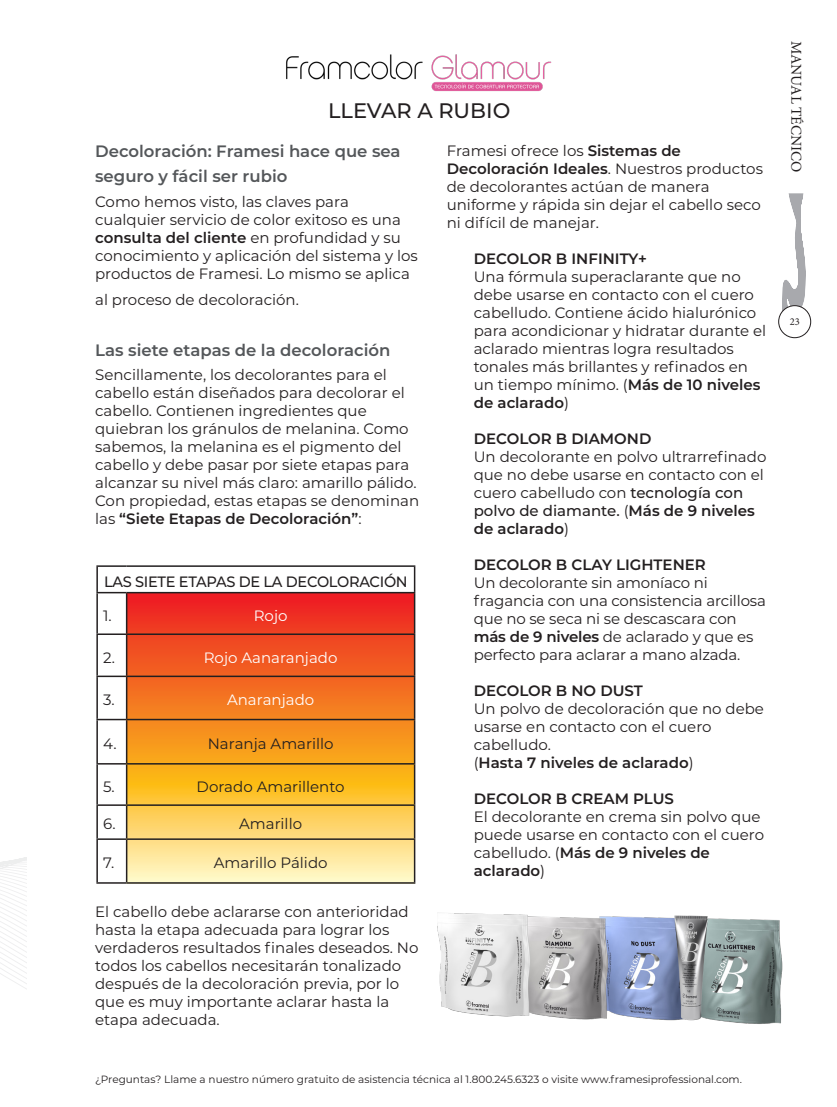
<style>
.page{position:relative;width:837px;height:1107px;background:#fff}
.page>*{position:absolute;margin:0;border:0;box-sizing:border-box;transform-origin:0 0}
.t1{font:500 21px "Montserrat";color:#231f20}
.t2{font:600 16.5px/25.5px "Montserrat";color:#54575a}
.t3{font:15px/18px "Montserrat";color:#231f20}
.t4{font:600 15px "Montserrat";color:#231f20}
.t5{font:500 15px "Montserrat";letter-spacing:-.02em;color:#231f20}
.t6{font:15px "Montserrat";color:#fff}
.t7{font:15px "Minion Pro";color:#231f20}
.t8{font:10.5px "Montserrat";color:#231f20}
.t9{font:10.5px "Minion Pro";color:#231f20}
.s1{font-weight:600}
.s2{font-weight:500}
.s3{font-weight:400}
</style>
<div class="page">
<svg style="left:781px;top:193px;width:27px;height:120px"></svg>
<div style="left:779px;top:306px;width:32px;height:32px;background:#fff;border-radius:50%"></div>
<div style="left:778px;top:305px;width:33px;height:33px;border:1px solid #231f20;border-radius:50%"></div>
<img style="left:286px;top:54px;width:266px;height:37px">
<svg style="left:0;top:857px;width:27px;height:132px"></svg>
<img style="left:437px;top:913px;width:346px;height:111px">
<svg style="left:127px;top:593px;width:287px;height:289px;background:#f5903c"></svg>
<hr style="left:96px;top:565px;width:31px;height:2px;background:#231f20">
<hr style="left:96px;top:567px;width:2px;height:25px;background:#231f20">
<hr style="left:127px;top:565px;width:288px;height:2px;background:#231f20">
<svg style="left:414px;top:567px;width:1px;height:25px"></svg>
<hr style="left:96px;top:592px;width:31px;height:1px;background:#231f20">
<hr style="left:96px;top:593px;width:2px;height:40px;background:#231f20">
<hr style="left:127px;top:592px;width:288px;height:1px;background:#231f20">
<hr style="left:126px;top:593px;width:1px;height:40px;background:#231f20">
<hr style="left:414px;top:593px;width:1px;height:40px;background:#231f20">
<hr style="left:96px;top:633px;width:31px;height:2px;background:#231f20">
<hr style="left:96px;top:635px;width:2px;height:41px;background:#231f20">
<hr style="left:127px;top:633px;width:288px;height:2px;background:#231f20">
<hr style="left:126px;top:635px;width:1px;height:41px;background:#231f20">
<hr style="left:414px;top:635px;width:1px;height:41px;background:#231f20">
<hr style="left:96px;top:676px;width:31px;height:1px;background:#231f20">
<hr style="left:96px;top:677px;width:2px;height:42px;background:#231f20">
<hr style="left:127px;top:676px;width:288px;height:1px;background:#231f20">
<hr style="left:126px;top:677px;width:1px;height:42px;background:#231f20">
<hr style="left:414px;top:677px;width:1px;height:42px;background:#231f20">
<hr style="left:96px;top:719px;width:31px;height:1px;background:#231f20">
<hr style="left:96px;top:720px;width:2px;height:43px;background:#231f20">
<hr style="left:127px;top:719px;width:288px;height:1px;background:#231f20">
<hr style="left:126px;top:720px;width:1px;height:43px;background:#231f20">
<hr style="left:414px;top:720px;width:1px;height:43px;background:#231f20">
<hr style="left:96px;top:763px;width:31px;height:2px;background:#231f20">
<hr style="left:96px;top:765px;width:2px;height:39px;background:#231f20">
<hr style="left:127px;top:763px;width:288px;height:2px;background:#231f20">
<hr style="left:126px;top:765px;width:1px;height:39px;background:#231f20">
<hr style="left:414px;top:765px;width:1px;height:39px;background:#231f20">
<hr style="left:96px;top:804px;width:31px;height:2px;background:#231f20">
<hr style="left:96px;top:806px;width:2px;height:32px;background:#231f20">
<hr style="left:127px;top:804px;width:288px;height:2px;background:#231f20">
<hr style="left:126px;top:806px;width:1px;height:32px;background:#231f20">
<hr style="left:414px;top:806px;width:1px;height:32px;background:#231f20">
<hr style="left:96px;top:838px;width:31px;height:2px;background:#231f20">
<hr style="left:96px;top:840px;width:2px;height:42px;background:#231f20">
<hr style="left:127px;top:838px;width:288px;height:2px;background:#231f20">
<hr style="left:126px;top:840px;width:1px;height:42px;background:#231f20">
<hr style="left:414px;top:840px;width:1px;height:42px;background:#231f20">
<hr style="left:96px;top:882px;width:31px;height:2px;background:#231f20">
<hr style="left:127px;top:882px;width:288px;height:2px;background:#231f20">
<p class="t1" style="left:328px;top:96px;width:184px">LLEVAR A RUBIO</p>
<p class="t3" style="left:447px;top:141px;width:318px">Framesi ofrece los <span class="s1">Sistemas de Decoloración Ideales</span>. Nuestros productos de decolorantes actúan de manera uniforme y rápida sin dejar el cabello seco ni difícil de manejar.</p>
<p class="t4" style="left:474px;top:248px;width:175px">DECOLOR B INFINITY+</p>
<p class="t3" style="left:474px;top:267px;width:294px">Una fórmula superaclarante que no debe usarse en contacto con el cuero cabelludo. Contiene ácido hialurónico para acondicionar y hidratar durante el aclarado mientras logra resultados tonales más brillantes y refinados en un tiempo mínimo. (<span class="s1">Más de 10 niveles de aclarado</span>)</p>
<p class="t4" style="left:474px;top:428px;width:179px">DECOLOR B DIAMOND</p>
<p class="t3" style="left:474px;top:447px;width:294px">Un decolorante en polvo ultrarrefinado que no debe usarse en contacto con el cuero cabelludo con <span class="s2">tecnología con polvo de diamante.</span> (<span class="s1">Más de 9 niveles de aclarado</span>)</p>
<p class="t4" style="left:474px;top:554px;width:234px">DECOLOR B CLAY LIGHTENER</p>
<p class="t3" style="left:474px;top:573px;width:294px">Un decolorante sin amoníaco ni fragancia con una consistencia arcillosa que no se seca ni se descascara con <span class="s1">más de 9 niveles</span> de aclarado y que es perfecto para aclarar a mano alzada.</p>
<p class="t4" style="left:474px;top:680px;width:171px">DECOLOR B NO DUST</p>
<p class="t3" style="left:474px;top:699px;width:292px">Un polvo de decoloración que no debe usarse en contacto con el cuero cabelludo.</p>
<p class="t4" style="left:474px;top:752px;width:222px"><span class="s3">(</span>Hasta 7 niveles de aclarado<span class="s3">)</span></p>
<p class="t4" style="left:474px;top:788px;width:202px">DECOLOR B CREAM PLUS</p>
<p class="t3" style="left:474px;top:807px;width:292px">El decolorante en crema sin polvo que puede usarse en contacto con el cuero cabelludo. (<span class="s1">Más de 9 niveles de aclarado</span>)</p>
<p class="t2" style="left:95px;top:138px;width:307px">Decoloración: Framesi hace que sea seguro y fácil ser rubio</p>
<p class="t3" style="left:95px;top:192px;width:324px">Como hemos visto, las claves para cualquier servicio de color exitoso es una <span class="s1">consulta del cliente</span> en profundidad y su conocimiento y aplicación del sistema y los productos de Framesi. Lo mismo se aplica</p>
<p class="t3" style="left:95px;top:290px;width:205px">al proceso de decoloración.</p>
<p class="t2" style="left:95px;top:336px;width:297px">Las siete etapas de la decoloración</p>
<p class="t3" style="left:95px;top:366px;width:326px">Sencillamente, los decolorantes para el cabello están diseñados para decolorar el cabello. Contienen ingredientes que quiebran los gránulos de melanina. Como sabemos, la melanina es el pigmento del cabello y debe pasar por siete etapas para alcanzar su nivel más claro: amarillo pálido.<br>Con propiedad, estas etapas se denominan las <span class="s1">“Siete Etapas de Decoloración”</span>:</p>
<p class="t5" style="left:104px;top:571px;width:305px">LAS SIETE ETAPAS DE LA DECOLORACIÓN</p>
<p class="t3" style="left:103px;top:606px;width:10px">1.</p>
<p class="t6" style="left:254px;top:605px;width:35px">Rojo</p>
<p class="t3" style="left:103px;top:648px;width:13px">2.</p>
<p class="t6" style="left:204px;top:647px;width:135px">Rojo Aanaranjado</p>
<p class="t3" style="left:103px;top:690px;width:13px">3.</p>
<p class="t6" style="left:227px;top:690px;width:89px">Anaranjado</p>
<p class="t3" style="left:103px;top:734px;width:15px">4.</p>
<p class="t3" style="left:208px;top:734px;width:127px">Naranja Amarillo</p>
<p class="t3" style="left:103px;top:777px;width:13px">5.</p>
<p class="t3" style="left:197px;top:777px;width:150px">Dorado Amarillento</p>
<p class="t3" style="left:103px;top:815px;width:14px">6.</p>
<p class="t3" style="left:239px;top:815px;width:64px">Amarillo</p>
<p class="t3" style="left:103px;top:853px;width:13px">7.</p>
<p class="t3" style="left:214px;top:853px;width:115px">Amarillo Pálido</p>
<p class="t3" style="left:95px;top:902px;width:325px">El cabello debe aclararse con anterioridad hasta la etapa adecuada para lograr los verdaderos resultados finales deseados. No todos los cabellos necesitarán tonalizado después de la decoloración previa, por lo que es muy importante aclarar hasta la etapa adecuada.</p>
<p class="t8" style="left:95px;top:1072px;width:648px">¿Preguntas? Llame a nuestro número gratuito de asistencia técnica al 1.800.245.6323 o visite www.framesiprofessional.com.</p>
<p class="t7" style="left:806px;top:40px;width:133px;rotate:90deg">MANUAL TÉCNICO</p>
<p class="t9" style="left:790px;top:314px;width:12px">23</p>
</div>
